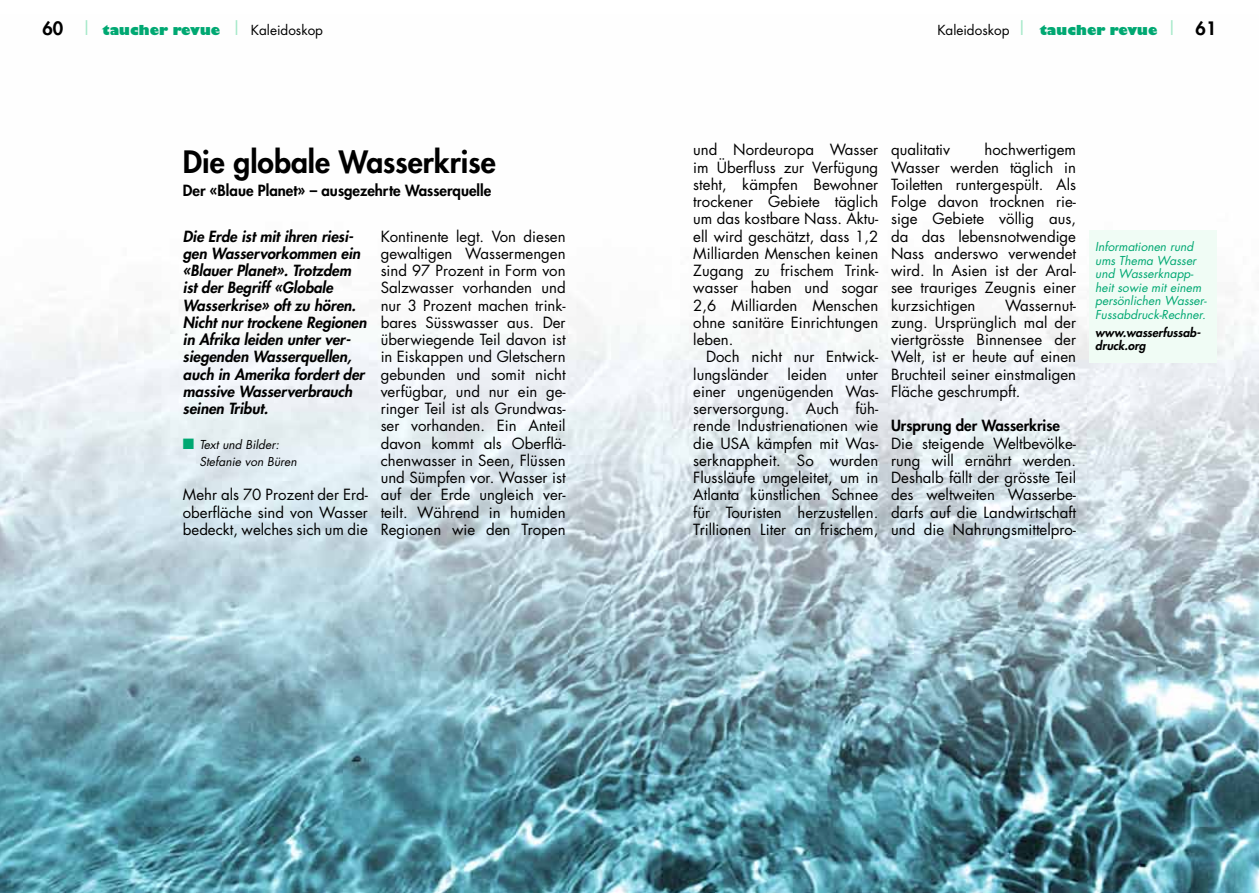
<style>
.page{position:relative;width:1259px;height:893px;background:#fff}
.page>*{position:absolute;margin:0;border:0;box-sizing:border-box;transform-origin:0 0}
.t1{font:800 30px "Futura";color:#000}
.t2{font:15px/17.2px "Futura";color:#000;text-align:justify}
.t3{font:italic 800 15px/17.2px "Futura";color:#000}
.t4{font:800 15px "Futura";color:#000}
.t5{font:800 13.5px "Gill Sans";color:#00a872}
.t6{font:italic 12px/13.5px "Futura";color:#00a872}
.t7{font:italic 12px/17.2px "Futura";color:#000}
.t8{font:italic 800 12px/13.5px "Futura";color:#000}
.s1{font-family:"Futura";font-size:18px;color:#000}
.s2{font-family:"Futura";font-weight:400;font-size:18px;color:#a3e8c8}
.s3{font-family:"Futura";font-weight:400;color:#000}
.s4{color:#00a872}
</style>
<div class="page">
<img style="left:0;top:230px;width:1259px;height:663px">
<div style="left:1089px;top:230px;width:127px;height:132px;background:#f0fcf5"></div>
<p class="t5" style="left:43px;top:21px;width:282px"><span class="s1">60</span> <span class="s2">|</span> taucher revue <span class="s2">|</span> <span class="s3">Kaleidoskop</span></p>
<p class="t5" style="left:937px;top:21px;width:281px"><span class="s3">Kaleidoskop</span> <span class="s2">|</span> taucher revue <span class="s2">|</span> <span class="s1">61</span></p>
<h1 class="t1" style="left:183px;top:142px;width:314px">Die globale Wasserkrise</h1>
<p class="t4" style="left:183px;top:181px;width:310px">Der «Blaue Planet» – ausgezehrte Wasserquelle</p>
<p class="t3" style="left:183px;top:227px;width:185px">Die Erde ist mit ihren riesi&shy;gen Wasservorkommen ein «Blauer Planet». Trotzdem ist der Begriff «Globale<br>Wasserkrise» oft zu hören.<br>Nicht nur trockene Regionen in Afrika leiden unter ver&shy;siegenden Wasserquellen, auch in Amerika fordert der</p>
<p class="t3" style="left:183px;top:383px;width:171px">massive Wasserverbrauch seinen Tribut.</p>
<p class="t7" style="left:199px;top:435px;width:99px;text-indent:-17px"><span class="s4">■</span> Text und Bilder:<br>Stefanie von Büren</p>
<p class="t2" style="left:183px;top:486px;width:186px">Mehr als 70 Prozent der Erd&shy;oberfläche sind von Wasser bedeckt, welches sich um die</p>
<p class="t2" style="left:381px;top:227px;width:186px">Kontinente legt. Von diesen gewaltigen Wassermengen sind 97 Prozent in Form von Salzwasser vorhanden und nur 3 Prozent machen trink&shy;bares Süsswasser aus. Der überwiegende Teil davon ist in Eiskappen und Gletschern gebunden und somit nicht verfügbar, und nur ein ge&shy;ringer Teil ist als Grundwas&shy;ser vorhanden. Ein Anteil davon kommt als Oberflä&shy;chenwasser in Seen, Flüssen und Sümpfen vor. Wasser ist auf der Erde ungleich ver&shy;teilt. Während in humiden Regionen wie den Tropen</p>
<p class="t2" style="left:693px;top:141px;width:186px">und Nordeuropa Wasser im Überfluss zur Verfügung steht, kämpfen Bewohner trockener Gebiete täglich um das kostbare Nass. Aktu&shy;ell wird geschätzt, dass 1,2<br>Milliarden Menschen keinen Zugang zu frischem Trink&shy;wasser haben und sogar 2,6 Milliarden Menschen ohne sanitäre Einrichtungen leben.</p>
<p class="t2" style="left:693px;top:348px;width:186px;text-indent:13px">Doch nicht nur Entwick&shy;lungsländer</p>
<p class="t2" style="left:787px;top:365px;width:41px">leiden</p>
<p class="t2" style="left:693px;top:365px;width:186px;text-indent:153px">unter einer ungenügenden Was&shy;serversorgung. Auch füh&shy;rende Industrienationen wie die USA kämpfen mit Was&shy;serknappheit. So wurden Flussläufe umgeleitet, um in Atlanta künstlichen Schnee für Touristen herzustellen.<br>Trillionen Liter an frischem,</p>
<p class="t2" style="left:891px;top:141px;width:186px;text-indent:94px">hochwertigem Wasser werden täglich in Toiletten runtergespült. Als Folge davon trocknen rie&shy;sige Gebiete völlig aus, da das lebensnotwendige Nass anderswo verwendet wird. In Asien ist der Aral&shy;see trauriges Zeugnis einer kurzsichtigen</p>
<p class="t2" style="left:891px;top:141px;width:61px">qualitativ</p>
<p class="t2" style="left:891px;top:296px;width:186px;text-indent:114px">Wassernut&shy;zung. Ursprünglich mal der viertgrösste Binnensee der Welt, ist er heute auf einen Bruchteil seiner einstmaligen Fläche geschrumpft.</p>
<p class="t4" style="left:891px;top:416px;width:170px">Ursprung der Wasserkrise</p>
<p class="t2" style="left:891px;top:434px;width:186px">Die steigende Weltbevölke&shy;rung will ernährt werden.<br>Deshalb fällt der grösste Teil des weltweiten Wasserbe&shy;darfs auf die Landwirtschaft und die Nahrungsmittelpro-</p>
<p class="t6" style="left:1095px;top:240px;width:113px">Informationen rund ums Thema Wasser und Wasserknapp&shy;heit sowie mit einem persönlichen Wasser-<br>Fussabdruck-Rechner.</p>
<p class="t8" style="left:1095px;top:325px;width:107px">www.wasserfussab&shy;druck.org</p>
</div>
